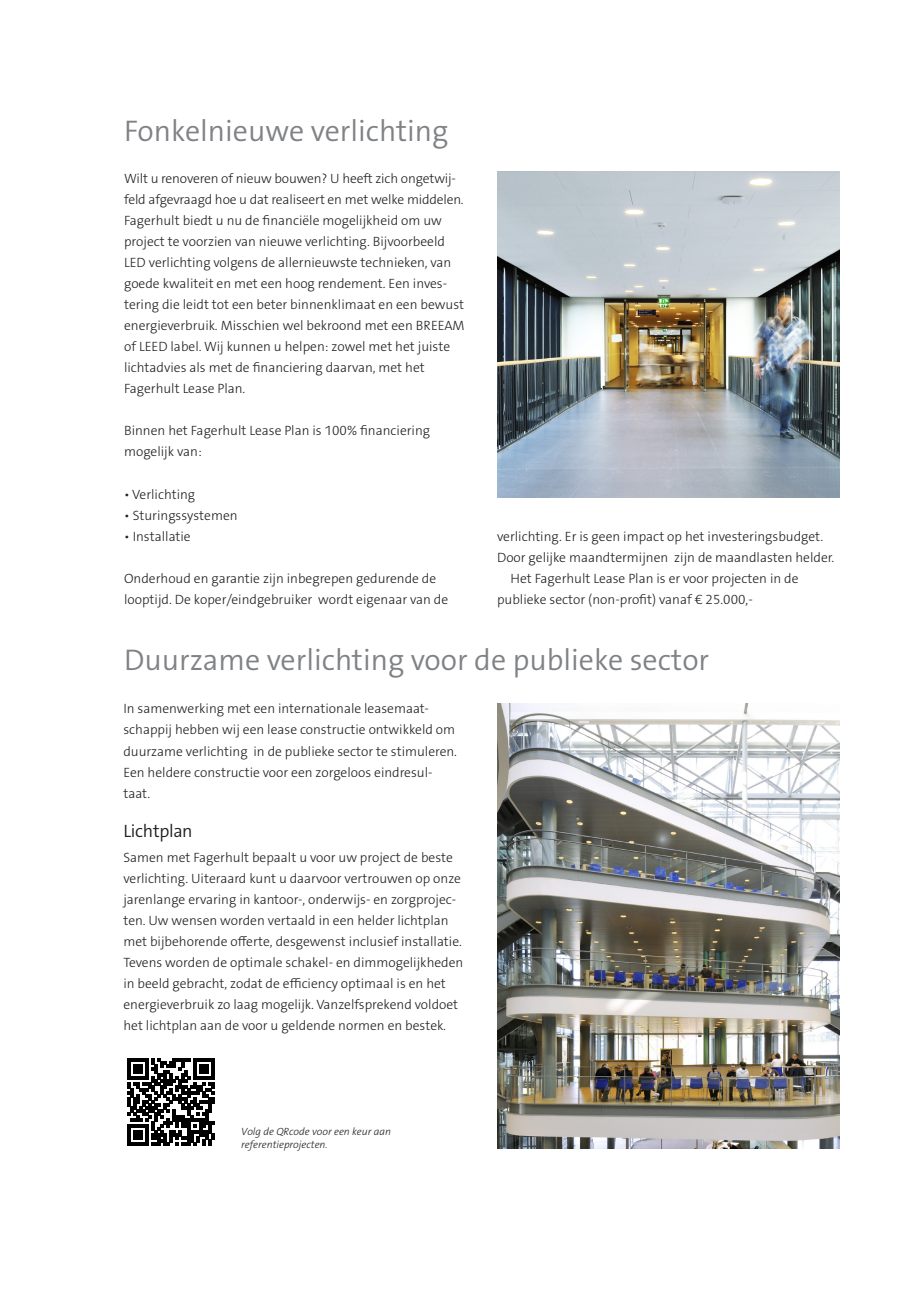
<style>
.page{position:relative;width:919px;height:1289px;background:#fff}
.page>*{position:absolute;margin:0;border:0;box-sizing:border-box;transform-origin:0 0}
.Headline{font:30px "Fagerhult The Sans LT4";color:#808285}
.sub-heading{font:18px "Fagerhult The Sans LT4";letter-spacing:-.015em;color:#231f20}
.Body_Copy{font:13.5px/21px "Fagerhult The Sans LT3";color:#231f20}
.t1{font:italic 10.5px "Fagerhult The Sans LT3";color:#231f20}
</style>
<div class="page">
<img style="left:497px;top:703px;width:342px;height:445px">
<img style="left:497px;top:171px;width:342px;height:326px">
<svg style="left:127px;top:1058px;width:88px;height:87px"></svg>
<p class="Headline" style="left:124px;top:112px;width:326px">Fonkelnieuwe verlichting</p>
<p class="Body_Copy" style="left:124px;top:168px;width:342px">Wilt u renoveren of nieuw bouwen? U heeft zich ongetwij&shy;feld afgevraagd hoe u dat realiseert en met welke middelen.<br>Fagerhult biedt u nu de financiële mogelijkheid om uw project te voorzien van nieuwe verlichting. Bijvoorbeeld LED verlichting volgens de allernieuwste technieken, van goede kwaliteit en met een hoog rendement. Een inves&shy;tering die leidt tot een beter binnenklimaat en een bewust energieverbruik. Misschien wel bekroond met een BREEAM of LEED label. Wij kunnen u helpen: zowel met het juiste lichtadvies als met de financiering daarvan, met het</p>
<p class="Body_Copy" style="left:124px;top:378px;width:123px">Fagerhult Lease Plan.</p>
<p class="Body_Copy" style="left:124px;top:420px;width:307px">Binnen het Fagerhult Lease Plan is 100% financiering mogelijk van:</p>
<p class="Body_Copy" style="left:124px;top:483px;width:73px">• Verlichting</p>
<p class="Body_Copy" style="left:124px;top:504px;width:115px">• Sturingssystemen</p>
<p class="Body_Copy" style="left:124px;top:525px;width:68px">• Installatie</p>
<p class="Body_Copy" style="left:124px;top:567px;width:325px">Onderhoud en garantie zijn inbegrepen gedurende de looptijd. De koper/eindgebruiker wordt eigenaar van de</p>
<p class="Body_Copy" style="left:497px;top:525px;width:339px">verlichting. Er is geen impact op het investeringsbudget.<br>Door gelijke maandtermijnen zijn de maandlasten helder.</p>
<p class="Body_Copy" style="left:497px;top:567px;width:303px;text-indent:14px">Het Fagerhult Lease Plan is er voor projecten in de publieke sector (non-profit) vanaf € 25.000,-</p>
<p class="Headline" style="left:124px;top:641px;width:586px">Duurzame verlichting voor de publieke sector</p>
<p class="Body_Copy" style="left:123px;top:698px;width:335px">In samenwerking met een internationale leasemaat&shy;schappij hebben wij een lease constructie ontwikkeld om duurzame verlichting in de publieke sector te stimuleren.<br>Een heldere constructie voor een zorgeloos eindresul&shy;taat.</p>
<p class="sub-heading" style="left:123px;top:819px;width:71px">Lichtplan</p>
<p class="Body_Copy" style="left:123px;top:847px;width:341px">Samen met Fagerhult bepaalt u voor uw project de beste verlichting. Uiteraard kunt u daarvoor vertrouwen op onze jarenlange ervaring in kantoor-, onderwijs- en zorgprojec&shy;ten. Uw wensen worden vertaald in een helder lichtplan met bijbehorende offerte, desgewenst inclusief installatie.<br>Tevens worden de optimale schakel- en dimmogelijkheden in beeld gebracht, zodat de efficiency optimaal is en het energieverbruik zo laag mogelijk. Vanzelfsprekend voldoet het lichtplan aan de voor u geldende normen en bestek.</p>
<p class="t1" style="left:241px;top:1124px;width:151px">Volg de QRcode voor een keur aan</p>
<p class="t1" style="left:241px;top:1137px;width:88px">referentieprojecten.</p>
</div>
